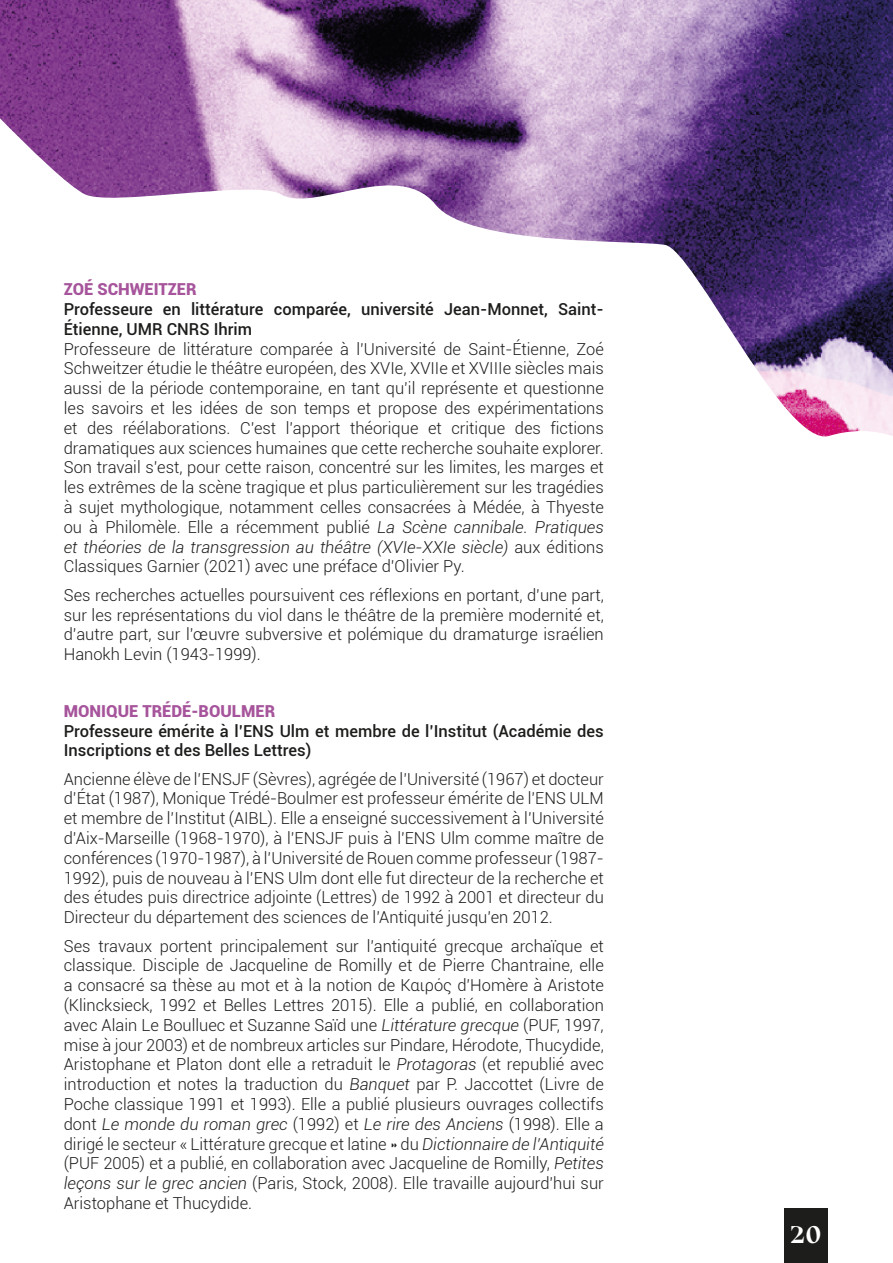
<style>
.page{position:relative;width:893px;height:1263px;background:#fff}
.page>*{position:absolute;margin:0;border:0;box-sizing:border-box;transform-origin:0 0}
.t1{font:700 28.5px "Bluu Next";color:#fff}
.t2{font:300 16.5px/19.8px "Roboto";color:#1d1d1b;text-align:justify}
.t3{font:500 16.5px/19.8px "Roboto";color:#1d1d1b}
.t4{font:900 16.5px "Roboto";color:#a6549b}
.s1{font-style:italic}
</style>
<div class="page">
<img style="left:0;top:0;width:893px;height:437px">
<div style="left:784px;top:1208px;width:43px;height:55px;background:#1d1d1b"></div>
<p class="t4" style="left:64px;top:278px;width:134px">ZOÉ SCHWEITZER</p>
<p class="t3" style="left:64px;top:299px;width:541px">Professeure en littérature comparée, université Jean-Monnet, Saint-<br>Étienne, UMR CNRS Ihrim</p>
<p class="t2" style="left:64px;top:338px;width:542px">Professeure de littérature comparée à l’Université de Saint-Étienne, Zoé Schweitzer étudie le théâtre européen, des XVIe, XVIIe et XVIIIe siècles mais aussi de la période contemporaine, en tant qu’il représente et questionne les savoirs et les idées de son temps et propose des expérimentations et des réélaborations. C’est l’apport théorique et critique des fictions dramatiques aux sciences humaines que cette recherche souhaite explorer.<br>Son travail s’est, pour cette raison, concentré sur les limites, les marges et les extrêmes de la scène tragique et plus particulièrement sur les tragédies à sujet mythologique, notamment celles consacrées à Médée, à Thyeste ou à Philomèle. Elle a récemment publié <span class="s1">La Scène cannibale. Pratiques et théories de la transgression au théâtre (XVIe-XXIe siècle)</span> aux éditions Classiques Garnier (2021) avec une préface d’Olivier Py.</p>
<p class="t2" style="left:64px;top:584px;width:542px">Ses recherches actuelles poursuivent ces réflexions en portant, d’une part, sur les représentations du viol dans le théâtre de la première modernité et, d’autre part, sur l’œuvre subversive et polémique du dramaturge israélien Hanokh Levin (1943-1999).</p>
<p class="t4" style="left:64px;top:699px;width:213px">MONIQUE TRÉDÉ-BOULMER</p>
<p class="t3" style="left:64px;top:720px;width:541px">Professeure émérite à l’ENS Ulm et membre de l’Institut (Académie des<br>Inscriptions et des Belles Lettres)</p>
<p class="t2" style="left:64px;top:768px;width:542px">Ancienne élève de l’ENSJF (Sèvres), agrégée de l’Université (1967) et docteur d’État (1987), Monique Trédé-Boulmer est professeur émérite de l’ENS ULM et membre de l’Institut (AIBL). Elle a enseigné successivement à l’Université d’Aix-Marseille (1968-1970), à l’ENSJF puis à l’ENS Ulm comme maître de conférences (1970-1987), à l’Université de Rouen comme professeur (1987- 1992), puis de nouveau à l’ENS Ulm dont elle fut directeur de la recherche et des études puis directrice adjointe (Lettres) de 1992 à 2001 et directeur du Directeur du département des sciences de l’Antiquité jusqu’en 2012.</p>
<p class="t2" style="left:64px;top:935px;width:542px">Ses travaux portent principalement sur l’antiquité grecque archaïque et classique. Disciple de Jacqueline de Romilly et de Pierre Chantraine, elle a consacré sa thèse au mot et à la notion de Καιρός d’Homère à Aristote (Klincksieck, 1992 et Belles Lettres 2015). Elle a publié, en collaboration avec Alain Le Boulluec et Suzanne Saïd une <span class="s1">Littérature grecque</span> (PUF, 1997, mise à jour 2003) et de nombreux articles sur Pindare, Hérodote, Thucydide, Aristophane et Platon dont elle a retraduit le <span class="s1">Protagoras</span> (et republié avec introduction et notes la traduction du <span class="s1">Banquet</span> par P. Jaccottet (Livre de Poche classique 1991 et 1993). Elle a publié plusieurs ouvrages collectifs dont <span class="s1">Le monde du roman grec</span> (1992) et <span class="s1">Le rire des Anciens</span> (1998). Elle a dirigé le secteur « Littérature grecque et latine » du <span class="s1">Dictionnaire de l’Antiquité </span>(PUF 2005) et a publié, en collaboration avec Jacqueline de Romilly, <span class="s1">Petites leçons sur le grec ancien</span> (Paris, Stock, 2008). Elle travaille aujourd’hui sur Aristophane et Thucydide.</p>
<h1 class="t1" style="left:790px;top:1216px;width:33px">20</h1>
</div>
